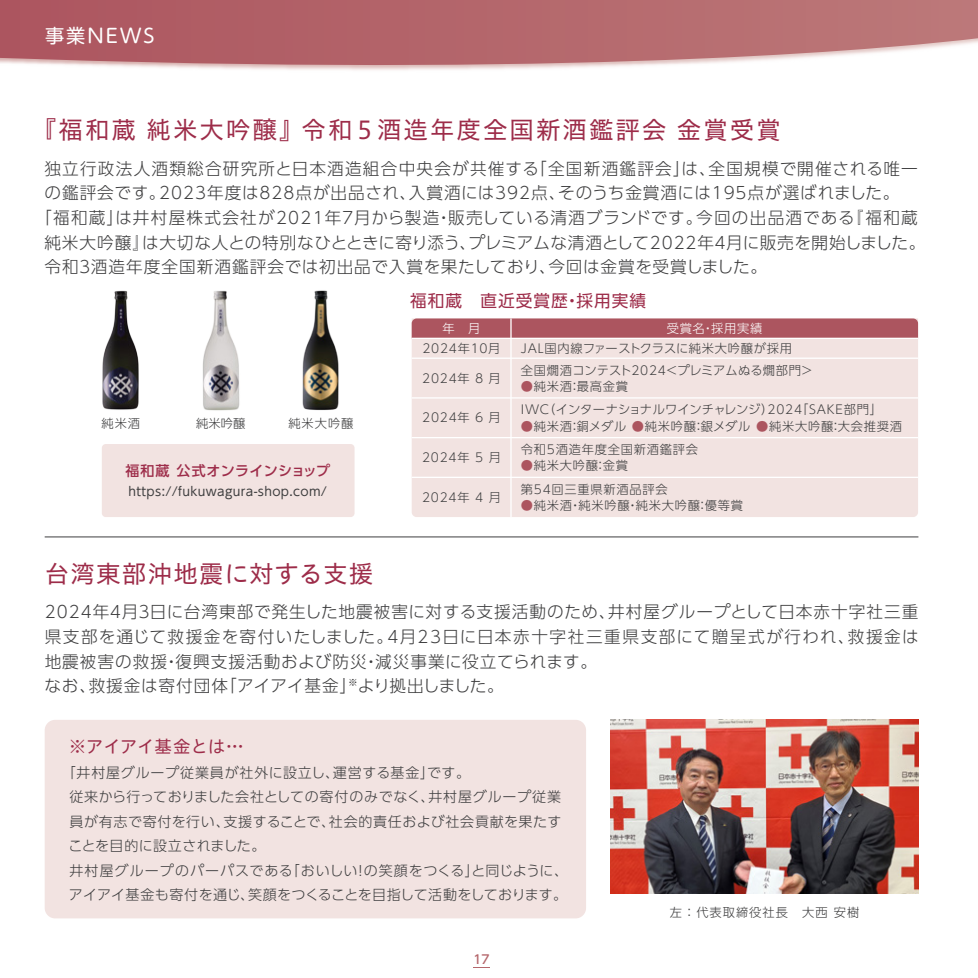
<style>
.page{position:relative;width:978px;height:978px;background:#fff}
.page>*{position:absolute;margin:0;border:0;box-sizing:border-box;transform-origin:0 0}
.t1{font:24.5px "Hiragino UD Sans Std W4";letter-spacing:.08em;color:#9d2c49}
.t2{font:24.5px "Hiragino UD Sans Std W4";letter-spacing:.05em;color:#9d2c49}
.t3{font:19.25px "UD Shin M Go Pro";letter-spacing:.1em;color:#fff}
.t4{font:17.5px "Hiragino UD Sans Std W4";letter-spacing:-.01em;color:#9d2c49}
.t5{font:300 16.62px/24.5px "UD Shin Go Pro";letter-spacing:.06em;color:#3e3e3f}
.t6{font:300 16.62px "UD Shin Go Pro";letter-spacing:.02em;color:#3e3e3f}
.t7{font:300 16.62px "UD Shin Go Pro";letter-spacing:.04em;color:#3e3e3f}
.t8{font:16.62px "UD Shin Go Pro";letter-spacing:.06em;color:#9d2c49}
.t9{font:300 14px/24.5px "UD Shin Go Pro";letter-spacing:.04em;color:#3e3e3f}
.t10{font:500 14px "UD Shin Go Pro";letter-spacing:.025em;color:#9d2c49}
.t11{font:300 12.25px/23.3px "UD Shin Go Pro";letter-spacing:.06em;color:#3e3e3f}
.t12{font:300 12.25px/21.5px "UD Shin Go Pro";letter-spacing:.03em;color:#3e3e3f}
.t13{font:12.25px "UD Shin Go Pro";letter-spacing:.03em;color:#3e3e3f}
.t14{font:300 12.25px "UD Shin Go Pro";letter-spacing:.08em;color:#3e3e3f}
.t15{font:300 12.25px "UD Shin Go Pro";letter-spacing:.06em;color:#fff}
.t16{font:500 12.25px "UD Shin Go Pro";color:#b5676c}
.s1{color:#ac555f}
</style>
<div class="page">
<svg style="left:0;top:0;width:977px;height:70px;background:#bd7a7f"></svg>
<div style="left:102px;top:444px;width:252px;height:73px;background:#f2e3e1;border-radius:4px"></div>
<div style="left:45px;top:719px;width:541px;height:199px;background:#f2e3e1;border-radius:10px"></div>
<img style="left:610px;top:719px;width:308px;height:174px">
<hr style="left:45px;top:536px;width:873px;height:1px;background:#3e3e3f">
<div style="left:412px;top:339px;width:505px;height:178px;background:#f2e3e1"></div>
<div style="left:411px;top:318px;width:506px;height:19px;background:#ac555f"></div>
<hr style="left:411px;top:357px;width:506px;height:2px;background:#fff">
<hr style="left:411px;top:397px;width:506px;height:1px;background:#fff">
<hr style="left:411px;top:437px;width:506px;height:1px;background:#fff">
<hr style="left:411px;top:476px;width:506px;height:2px;background:#fff">
<hr style="left:510px;top:318px;width:1px;height:199px;background:#fff">
<img style="left:102px;top:290px;width:37px;height:120px">
<img style="left:202px;top:290px;width:38px;height:121px">
<img style="left:302px;top:290px;width:37px;height:120px">
<p class="t3" style="left:45px;top:20px;width:111px">事業NEWS</p>
<h1 class="t1" style="left:32px;top:111px;width:750px">『福和蔵 純米大吟醸』令和５酒造年度全国新酒鑑評会 金賞受賞</h1>
<p class="t5" style="left:44px;top:156px;width:874px">独立行政法人酒類総合研究所と日本酒造組合中央会が共催する「全国新酒鑑評会」は、全国規模で開催される唯一</p>
<p class="t5" style="left:44px;top:180px;width:856px">の鑑評会です。2023年度は828点が出品され、入賞酒には392点、そのうち金賞酒には195点が選ばれました。</p>
<p class="t5" style="left:35px;top:205px;width:883px">「福和蔵」は井村屋株式会社が2021年７月から製造・販売している清酒ブランドです。今回の出品酒である『福和蔵</p>
<p class="t6" style="left:44px;top:229px;width:882px">純米大吟醸』は大切な人との特別なひとときに寄り添う、プレミアムな清酒として2022年４月に販売を開始しました。</p>
<p class="t7" style="left:44px;top:253px;width:724px">令和３酒造年度全国新酒鑑評会では初出品で入賞を果たしており、今回は金賞を受賞しました。</p>
<p class="t11" style="left:101px;top:411px;width:40px">純米酒</p>
<p class="t11" style="left:196px;top:411px;width:50px">純米吟醸</p>
<p class="t11" style="left:288px;top:411px;width:67px">純米大吟醸</p>
<p class="t10" style="left:125px;top:459px;width:206px">福和蔵 公式オンラインショップ</p>
<p class="t13" style="left:129px;top:481px;width:200px">https://fukuwagura-shop.com/</p>
<h1 class="t2" style="left:45px;top:554px;width:330px">台湾東部沖地震に対する支援</h1>
<p class="t8" style="left:410px;top:287px;width:237px">福和蔵　直近受賞歴・採用実績</p>
<p class="t15" style="left:442px;top:318px;width:40px">年　月</p>
<p class="t11" style="left:422px;top:336px;width:80px">2024年10月</p>
<p class="t11" style="left:422px;top:366px;width:80px">2024年８月</p>
<p class="t11" style="left:422px;top:405px;width:80px">2024年６月</p>
<p class="t11" style="left:422px;top:445px;width:80px">2024年 5 月</p>
<p class="t11" style="left:422px;top:485px;width:80px">2024年 4 月</p>
<p class="t15" style="left:666px;top:318px;width:97px">受賞名・採用実績</p>
<p class="t12" style="left:521px;top:337px;width:293px">JAL国内線ファーストクラスに純米大吟醸が採用<br>全国燗酒コンテスト2024＜プレミアムぬる燗部門＞</p>
<p class="t11" style="left:521px;top:374px;width:362px"><span class="s1">●</span>純米酒：最高金賞<br>IWC（インターナショナルワインチャレンジ）2024「SAKE部門」</p>
<p class="t11" style="left:521px;top:414px;width:382px"><span class="s1">●</span>純米酒：銅メダル <span class="s1">●</span>純米吟醸：銀メダル <span class="s1">●</span>純米大吟醸：大会推奨酒令和5酒造年度全国新酒鑑評会</p>
<p class="t11" style="left:521px;top:453px;width:148px"><span class="s1">●</span>純米大吟醸：金賞<br>第54回三重県新酒品評会</p>
<p class="t11" style="left:521px;top:493px;width:223px"><span class="s1">●</span>純米酒・純米吟醸・純米大吟醸：優等賞</p>
<p class="t5" style="left:44px;top:599px;width:875px">2024年４月３日に台湾東部で発生した地震被害に対する支援活動のため、井村屋グループとして日本赤十字社三重県支部を通じて救援金を寄付いたしました。4月23日に日本赤十字社三重県支部にて贈呈式が行われ、救援金は地震被害の救援・復興支援活動および防災・減災事業に役立てられます。<br>なお、救援金は寄付団体「アイアイ基金」<sup>※</sup>より拠出しました。</p>
<p class="t4" style="left:69px;top:733px;width:176px">※アイアイ基金とは…</p>
<p class="t9" style="left:69px;top:759px;width:501px;text-indent:-7px">「井村屋グループ従業員が社外に設立し、運営する基金」です。<br>従来から行っておりました会社としての寄付のみでなく、井村屋グループ従業員が有志で寄付を行い、支援することで、社会的責任および社会貢献を果たすことを目的に設立されました。<br>井村屋グループのパーパスである「おいしい！の笑顔をつくる」と同じように、アイアイ基金も寄付を通じ、笑顔をつくることを目指して活動をしております。</p>
<p class="t16" style="left:473px;top:948px;width:18px">17</p>
<p class="t14" style="left:669px;top:902px;width:191px">左：代表取締役社長　大西 安樹</p>
</div>
